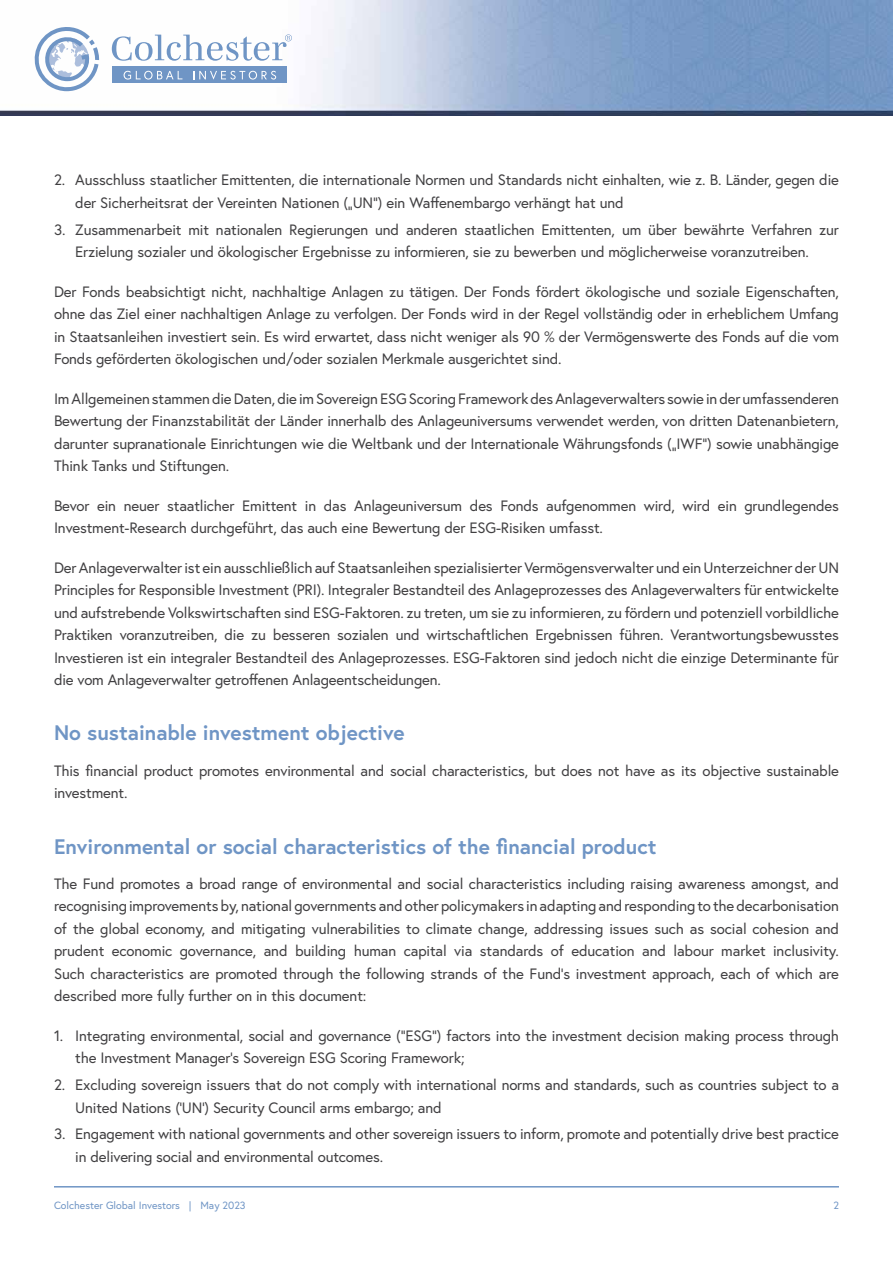
<style>
.page{position:relative;width:893px;height:1263px;background:#fff}
.page>*{position:absolute;margin:0;border:0;box-sizing:border-box;transform-origin:0 0}
.t1{font:700 21px "Europa";color:#6f95c5}
.t2{font:15px/22.5px "Europa";letter-spacing:-.01em;color:#414042}
.t3{font:10.5px "Europa";color:#6f95c5}
</style>
<div class="page">
<hr style="left:54px;top:1186px;width:785px;height:1px;background:#6f95c5">
<img style="left:0;top:0;width:893px;height:115px">
<div style="left:112px;top:67px;width:175px;height:16px;background:#6f95c5"></div>
<svg style="left:35px;top:27px;width:64px;height:64px"></svg>
<svg style="left:124px;top:71px;width:58px;height:9px"></svg>
<svg style="left:193px;top:71px;width:83px;height:9px"></svg>
<svg style="left:112px;top:34px;width:180px;height:27px"></svg>
<p class="t2" style="left:75px;top:169px;width:765px;text-indent:-21px">2. Ausschluss staatlicher Emittenten, die internationale Normen und Standards nicht einhalten, wie z. B. Länder, gegen die der Sicherheitsrat der Vereinten Nationen („UN“) ein Waffenembargo verhängt hat und</p>
<p class="t2" style="left:54px;top:218px;width:786px;text-align:center">3. Zusammenarbeit mit nationalen Regierungen und anderen staatlichen Emittenten, um über bewährte Verfahren zur<br>Erzielung sozialer und ökologischer Ergebnisse zu informieren, sie zu bewerben und möglicherweise voranzutreiben.</p>
<p class="t2" style="left:54px;top:280px;width:786px;text-align:justify">Der Fonds beabsichtigt nicht, nachhaltige Anlagen zu tätigen. Der Fonds fördert ökologische und soziale Eigenschaften, ohne das Ziel einer nachhaltigen Anlage zu verfolgen. Der Fonds wird in der Regel vollständig oder in erheblichem Umfang in Staatsanleihen investiert sein. Es wird erwartet, dass nicht weniger als 90 % der Vermögenswerte des Fonds auf die vom Fonds geförderten ökologischen und/oder sozialen Merkmale ausgerichtet sind.</p>
<p class="t2" style="left:54px;top:387px;width:787px;text-align:justify">Im Allgemeinen stammen die Daten, die im Sovereign ESG Scoring Framework des Anlageverwalters sowie in der umfassenderen Bewertung der Finanzstabilität der Länder innerhalb des Anlageuniversums verwendet werden, von dritten Datenanbietern, darunter supranationale Einrichtungen wie die Weltbank und der Internationale Währungsfonds („IWF“) sowie unabhängige Think Tanks und Stiftungen.</p>
<p class="t2" style="left:54px;top:494px;width:786px">Bevor ein neuer staatlicher Emittent in das Anlageuniversum des Fonds aufgenommen wird, wird ein grundlegendes<br>Investment-Research durchgeführt, das auch eine Bewertung der ESG-Risiken umfasst.</p>
<p class="t2" style="left:54px;top:556px;width:786px;text-align:justify">Der Anlageverwalter ist ein ausschließlich auf Staatsanleihen spezialisierter Vermögensverwalter und ein Unterzeichner der UN Principles for Responsible Investment (PRI). Integraler Bestandteil des Anlageprozesses des Anlageverwalters für entwickelte und aufstrebende Volkswirtschaften sind ESG-Faktoren. zu treten, um sie zu informieren, zu fördern und potenziell vorbildliche Praktiken voranzutreiben, die zu besseren sozialen und wirtschaftlichen Ergebnissen führen. Verantwortungsbewusstes Investieren ist ein integraler Bestandteil des Anlageprozesses. ESG-Faktoren sind jedoch nicht die einzige Determinante für die vom Anlageverwalter getroffenen Anlageentscheidungen.</p>
<h1 class="t1" style="left:54px;top:719px;width:352px">No sustainable investment objective</h1>
<p class="t2" style="left:54px;top:759px;width:787px">This financial product promotes environmental and social characteristics, but does not have as its objective sustainable investment.</p>
<h1 class="t1" style="left:54px;top:832px;width:604px">Environmental or social characteristics of the financial product</h1>
<p class="t2" style="left:54px;top:872px;width:786px;text-align:justify">The Fund promotes a broad range of environmental and social characteristics including raising awareness amongst, and recognising improvements by, national governments and other policymakers in adapting and responding to the decarbonisation of the global economy, and mitigating vulnerabilities to climate change, addressing issues such as social cohesion and prudent economic governance, and building human capital via standards of education and labour market inclusivity.<br>Such characteristics are promoted through the following strands of the Fund’s investment approach, each of which are described more fully further on in this document:</p>
<p class="t2" style="left:75px;top:1024px;width:765px;text-indent:-21px">1. Integrating environmental, social and governance (“ESG”) factors into the investment decision making process through the Investment Manager’s Sovereign ESG Scoring Framework;</p>
<p class="t2" style="left:75px;top:1073px;width:765px;text-indent:-21px">2. Excluding sovereign issuers that do not comply with international norms and standards, such as countries subject to a<br>United Nations (‘UN’) Security Council arms embargo; and</p>
<p class="t2" style="left:75px;top:1122px;width:765px;text-indent:-21px">3. Engagement with national governments and other sovereign issuers to inform, promote and potentially drive best practice in delivering social and environmental outcomes.</p>
<p class="t3" style="left:54px;top:1198px;width:193px">Colchester Global Investors | May 2023</p>
<p class="t3" style="left:833px;top:1198px;width:7px">2</p>
</div>
